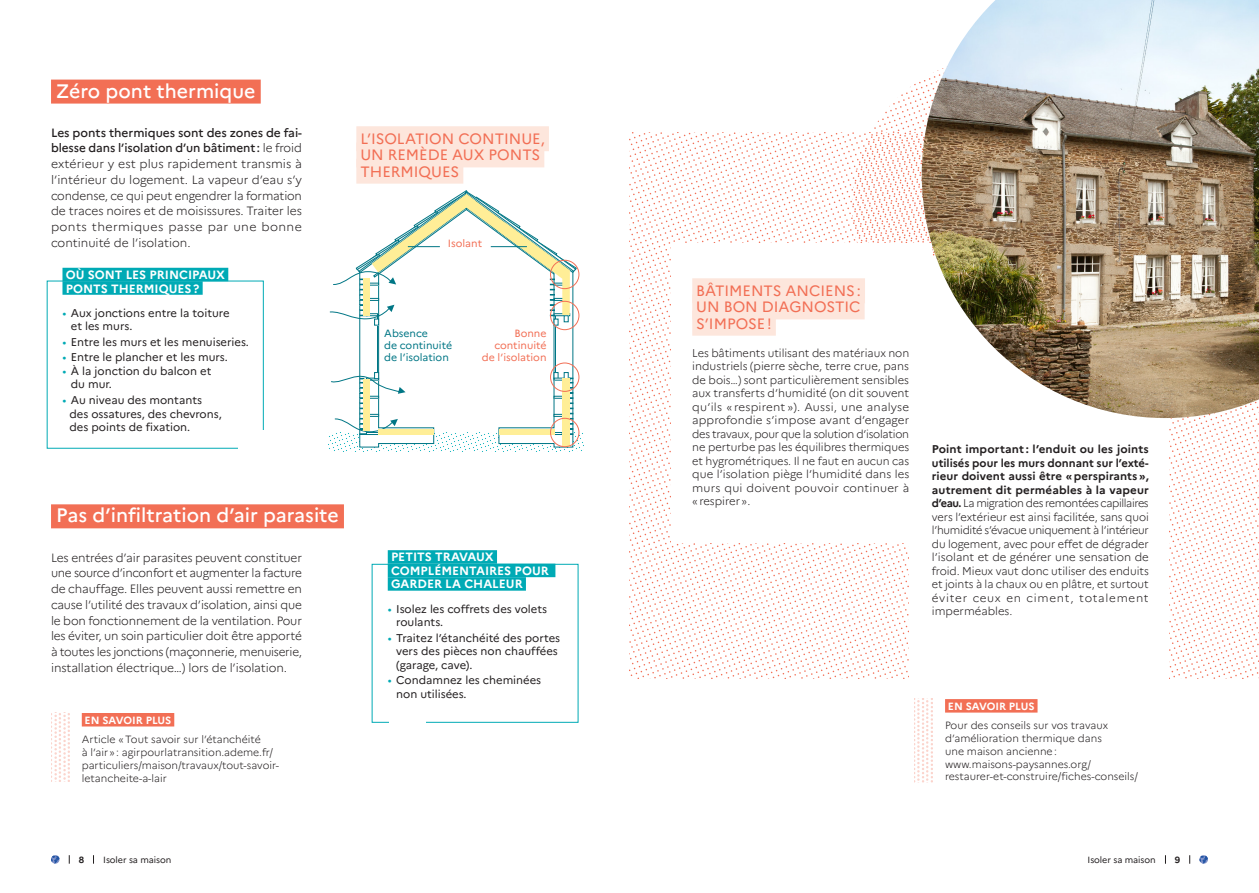
<style>
.page{position:relative;width:1259px;height:893px;background:#fff}
.page>*{position:absolute;margin:0;border:0;box-sizing:border-box;transform-origin:0 0}
.t1{font:500 19.5px "Marianne";color:#fff}
.t2{font:15px/16.2px "Marianne";color:#f26f55}
.t3{font:300 12px/15.8px "Marianne";letter-spacing:-.01em;color:#231f20;text-align:justify}
.t4{font:700 12px/13.5px "Marianne";color:#fff}
.t5{font:300 11.25px/13.5px "Marianne";letter-spacing:.015em;color:#231f20;text-align:justify}
.t6{font:11.25px/13.5px "Marianne";color:#231f20}
.t7{font:300 10.5px/12.8px "Marianne";color:#231f20}
.t8{font:10.5px/12px "Marianne";color:#f26f55;text-align:right}
.t9{font:10.5px/12px "Marianne";color:#007685}
.t10{font:700 10.5px "Marianne";color:#fff}
.t11{font:9px "Marianne";letter-spacing:-.005em;color:#231f20}
.t12{font:700 9px "Marianne";color:#231f20}
.s1{font-weight:500}
.s2{color:#00aab5}
.s3{font-weight:700}
</style>
<div class="page">
<div style="left:51px;top:504px;width:293px;height:24px;background:#f26f55"></div>
<div style="left:372px;top:564px;width:206px;height:159px;border:1px solid #00aab5"></div>
<div style="left:62px;top:268px;width:166px;height:13px;background:#00aab5"></div>
<div style="left:62px;top:281px;width:141px;height:14px;background:#00aab5"></div>
<div style="left:388px;top:550px;width:109px;height:14px;background:#00aab5"></div>
<div style="left:388px;top:564px;width:167px;height:13px;background:#00aab5"></div>
<div style="left:388px;top:577px;width:138px;height:14px;background:#00aab5"></div>
<svg style="left:328px;top:432px;width:256px;height:19px"></svg>
<svg style="left:356px;top:325px;width:220px;height:122px"></svg>
<hr style="left:377px;top:314px;width:1px;height:59px;background:#007685">
<svg style="left:330px;top:369px;width:75px;height:66px"></svg>
<hr style="left:555px;top:314px;width:1px;height:59px;background:#007685">
<svg style="left:554px;top:372px;width:19px;height:63px"></svg>
<div style="left:499px;top:429px;width:55px;height:5px;background:#ffee97"></div>
<div style="left:563px;top:379px;width:7px;height:68px;background:#ffee97"></div>
<div style="left:378px;top:429px;width:55px;height:5px;background:#ffee97"></div>
<div style="left:363px;top:379px;width:6px;height:51px;background:#ffee97"></div>
<svg style="left:329px;top:190px;width:248px;height:135px"></svg>
<div style="left:550px;top:260px;width:29px;height:29px;border:1px solid #f26f55;border-radius:50%"></div>
<div style="left:550px;top:301px;width:29px;height:29px;border:1px solid #f26f55;border-radius:50%"></div>
<div style="left:550px;top:363px;width:29px;height:29px;border:1px solid #f26f55;border-radius:50%"></div>
<div style="left:550px;top:418px;width:29px;height:29px;border:1px solid #f26f55;border-radius:50%"></div>
<hr style="left:491px;top:246px;width:36px;height:1px;background:#007685">
<hr style="left:408px;top:246px;width:32px;height:1px;background:#007685">
<div style="left:356px;top:126px;width:193px;height:25px;background:#fde6dc"></div>
<div style="left:356px;top:143px;width:188px;height:24px;background:#fde6dc"></div>
<div style="left:356px;top:159px;width:107px;height:25px;background:#fde6dc"></div>
<div style="left:82px;top:713px;width:92px;height:13px;background:#f26f55"></div>
<div style="left:389px;top:715px;width:36px;height:23px;background:#fff"></div>
<img style="left:629px;top:133px;width:630px;height:545px">
<div style="left:671px;top:244px;width:261px;height:299px;background:#fff"></div>
<div style="left:909px;top:256px;width:259px;height:429px;background:#fff"></div>
<div style="left:692px;top:278px;width:173px;height:25px;background:#fde6dc"></div>
<div style="left:692px;top:295px;width:172px;height:24px;background:#fde6dc"></div>
<div style="left:692px;top:311px;width:84px;height:25px;background:#fde6dc"></div>
<div style="left:945px;top:699px;width:92px;height:14px;background:#f26f55"></div>
<img style="left:51px;top:713px;width:18px;height:69px">
<img style="left:914px;top:699px;width:18px;height:83px">
<img style="left:921px;top:0;width:338px;height:418px">
<div style="left:51px;top:80px;width:210px;height:24px;background:#f26f55"></div>
<svg style="left:1199px;top:855px;width:9px;height:9px"></svg>
<svg style="left:51px;top:855px;width:9px;height:9px"></svg>
<h1 class="t1" style="left:56px;top:79px;width:201px">Zéro pont thermique</h1>
<p class="t3" style="left:51px;top:125px;width:252px"><span class="s1">Les ponts thermiques sont des zones de fai&shy;blesse dans l’isolation d’un bâtiment :</span> le froid extérieur y est plus rapidement transmis à l’intérieur du logement. La vapeur d’eau s’y condense, ce qui peut engendrer la formation de traces noires et de moisissures. Traiter les ponts thermiques passe par une bonne continuité de l’isolation.</p>
<p class="t4" style="left:66px;top:268px;width:161px">OÙ SONT LES PRINCIPAUX<br>PONTS THERMIQUES?</p>
<p class="t6" style="left:71px;top:306px;width:160px;text-indent:-8px"><span class="s2">•</span> Aux jonctions entre la toiture et les murs.</p>
<p class="t6" style="left:62px;top:335px;width:188px"><span class="s2">•</span> Entre les murs et les menuiseries.</p>
<p class="t6" style="left:62px;top:351px;width:167px"><span class="s2">•</span> Entre le plancher et les murs.</p>
<p class="t6" style="left:71px;top:364px;width:142px;text-indent:-8px"><span class="s2">•</span> À la jonction du balcon et du mur.</p>
<p class="t6" style="left:69px;top:393px;width:154px;text-indent:-7px"><span class="s2">•</span> Au niveau des montants des ossatures, des chevrons, des points de fixation.</p>
<h2 class="t2" style="left:360px;top:131px;width:186px">L’ISOLATION CONTINUE,<br>UN REMÈDE AUX PONTS<br>THERMIQUES</h2>
<p class="t8" style="left:448px;top:238px;width:36px">Isolant</p>
<p class="t9" style="left:384px;top:327px;width:70px">Absence<br>de continuité de l’isolation</p>
<p class="t8" style="left:482px;top:327px;width:66px">Bonne continuité de l’isolation</p>
<h1 class="t1" style="left:56px;top:503px;width:284px">Pas d’infiltration d’air parasite</h1>
<p class="t3" style="left:51px;top:549px;width:252px">Les entrées d’air parasites peuvent constituer une source d’inconfort et augmenter la facture de chauffage. Elles peuvent aussi remettre en cause l’utilité des travaux d’isolation, ainsi que le bon fonctionnement de la ventilation. Pour les éviter, un soin particulier doit être apporté à toutes les jonctions (maçonnerie, menuiserie, installation électrique…) lors de l’isolation.</p>
<p class="t10" style="left:85px;top:714px;width:88px">EN SAVOIR PLUS</p>
<p class="t7" style="left:82px;top:733px;width:199px">Article «Tout savoir sur l’étanchéité<br>à l’air»: agirpourlatransition.ademe.fr/ particuliers/maison/travaux/tout-savoir&shy;letancheite-a-lair</p>
<p class="t4" style="left:391px;top:550px;width:159px">PETITS TRAVAUX<br>COMPLÉMENTAIRES POUR<br>GARDER LA CHALEUR</p>
<p class="t6" style="left:396px;top:602px;width:152px;text-indent:-8px"><span class="s2">•</span> Isolez les coffrets des volets roulants.</p>
<p class="t6" style="left:396px;top:631px;width:166px;text-indent:-8px"><span class="s2">•</span> Traitez l’étanchéité des portes vers des pièces non chauffées (garage, cave).</p>
<p class="t6" style="left:396px;top:673px;width:147px;text-indent:-8px"><span class="s2">•</span> Condamnez les cheminées non utilisées.</p>
<h2 class="t2" style="left:696px;top:283px;width:166px;text-align:justify">BÂTIMENTS ANCIENS:<br>UN BON DIAGNOSTIC S’IMPOSE!</h2>
<p class="t5" style="left:692px;top:346px;width:218px">Les bâtiments utilisant des matériaux non industriels (pierre sèche, terre crue, pans de bois…) sont particulièrement sensibles aux transferts d’humidité (on dit souvent qu’ils « respirent »). Aussi, une analyse approfondie s’impose avant d’engager des travaux, pour que la solution d’isolation ne perturbe pas les équilibres thermiques et hygrométriques. Il ne faut en aucun cas que l’isolation piège l’humidité dans les murs qui doivent pouvoir continuer à «respirer».</p>
<p class="t5" style="left:932px;top:442px;width:218px"><span class="s3">Point important : l’enduit ou les joints utilisés pour les murs donnant sur l’exté&shy;rieur doivent aussi être «perspirants», autrement dit perméables à la vapeur d’eau.</span> La migration des remontées capillaires vers l’extérieur est ainsi facilitée, sans quoi l’humidité s’évacue uniquement à l’intérieur du logement, avec pour effet de dégrader l’isolant et de générer une sensation de froid. Mieux vaut donc utiliser des enduits et joints à la chaux ou en plâtre, et surtout éviter ceux en ciment, totalement imperméables.</p>
<p class="t10" style="left:948px;top:700px;width:88px">EN SAVOIR PLUS</p>
<p class="t7" style="left:945px;top:719px;width:194px">Pour des conseils sur vos travaux d’amélioration thermique dans<br>une maison ancienne: www.maisons-paysannes.org/ restaurer-et-construire/fiches-conseils/</p>
<p class="t12" style="left:79px;top:854px;width:7px">8</p>
<p class="t11" style="left:103px;top:854px;width:70px">Isoler sa maison</p>
<p class="t11" style="left:1087px;top:854px;width:70px">Isoler sa maison</p>
<p class="t12" style="left:1175px;top:854px;width:7px">9</p>
</div>
